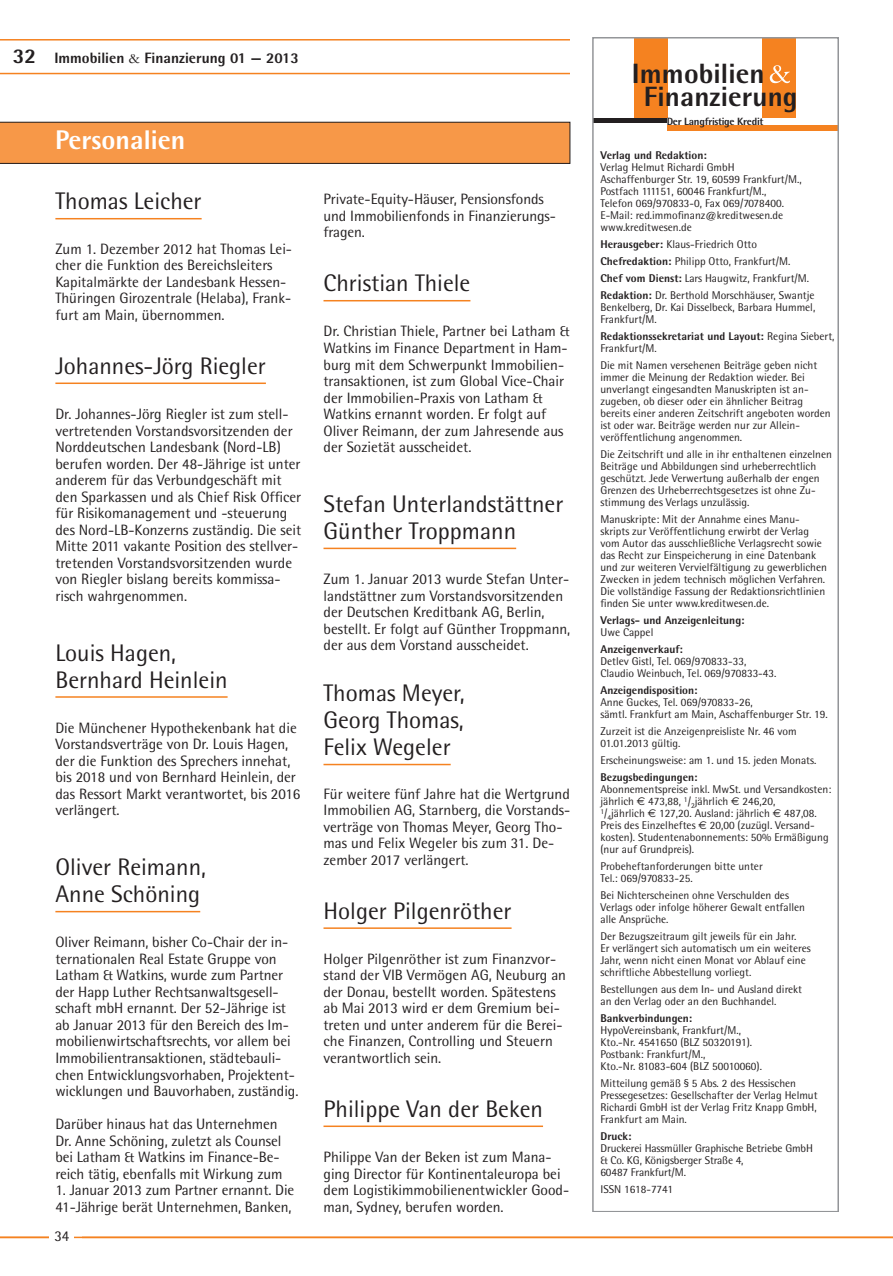
<style>
.page{position:relative;width:893px;height:1276px;background:#fff}
.page>*{position:absolute;margin:0;border:0;box-sizing:border-box;transform-origin:0 0}
.t1{font:800 27.9px/23.1px "Rotis Semi Sans";letter-spacing:.005em;color:#231f20}
.t2{font:800 27px "Rotis Semi Sans";color:#fff}
.t3{font:24px/27px "Rotis Semi Sans";color:#231f20}
.t4{font:800 21px "Rotis Semi Sans";color:#231f20}
.t5{font:15px/16.5px "Rotis Semi Sans";color:#231f20}
.t6{font:800 15px "Rotis Semi Sans";color:#231f20}
.t7{font:11.25px/12px "Rotis Semi Sans";color:#231f20}
.t8{font:800 11.25px/12px "Rotis Semi Sans";color:#231f20}
.t9{font:800 10.5px "Rotis Semi Sans";letter-spacing:-.025em;color:#231f20}
.s1{font-family:"Garamond";font-weight:400}
.s2{font-weight:800}
.s3{font-weight:400}
.s4{font-family:"Euro Sans"}
</style>
<div class="page">
<hr style="left:0;top:1236px;width:892px;height:1px;background:#f58220">
<hr style="left:55px;top:218px;width:146px;height:1px;background:#f58220">
<hr style="left:55px;top:382px;width:211px;height:2px;background:#f58220">
<hr style="left:55px;top:696px;width:172px;height:1px;background:#f58220">
<hr style="left:55px;top:910px;width:145px;height:2px;background:#f58220">
<hr style="left:323px;top:300px;width:147px;height:1px;background:#f58220">
<hr style="left:323px;top:547px;width:193px;height:2px;background:#f58220">
<hr style="left:323px;top:763px;width:127px;height:2px;background:#f58220">
<hr style="left:323px;top:927px;width:188px;height:1px;background:#f58220">
<hr style="left:323px;top:1125px;width:220px;height:1px;background:#f58220">
<svg style="left:0;top:122px;width:570px;height:42px"></svg>
<div style="left:634px;top:39px;width:33px;height:79px;background:#f58220"></div>
<div style="left:762px;top:39px;width:33px;height:79px;background:#f58220"></div>
<svg style="left:0;top:39px;width:839px;height:44px"></svg>
<hr style="left:593px;top:118px;width:74px;height:4px;background:#231f20">
<div style="left:667px;top:125px;width:171px;height:5px;background:#f58220"></div>
<div style="left:592px;top:37px;width:246px;height:1174px;border:2px solid #939598"></div>
<div style="left:50px;top:1221px;width:24px;height:30px;background:#fff"></div>
<h3 class="t4" style="left:13px;top:43px;width:25px">32</h3>
<h3 class="t6" style="left:54px;top:49px;width:246px">Immobilien <span class="s1">&amp;</span> Finanzierung 01 — 2013</h3>
<h2 class="t2" style="left:55px;top:123px;width:132px">Personalien</h2>
<h3 class="t3" style="left:55px;top:187px;width:148px">Thomas Leicher</h3>
<h3 class="t5" style="left:55px;top:240px;width:238px">Zum 1. Dezember 2012 hat Thomas Lei&shy;cher die Funktion des Bereichsleiters Kapitalmärkte der Landesbank Hessen-Thüringen Girozentrale (Helaba), Frank&shy;furt am Main, übernommen.</h3>
<h3 class="t3" style="left:55px;top:352px;width:212px">Johannes-Jörg Riegler</h3>
<p class="t5" style="left:55px;top:405px;width:247px">Dr. Johannes-Jörg Riegler ist zum stell&shy;vertretenden Vorstandsvorsitzenden der Norddeutschen Landesbank (Nord-LB) berufen worden. Der 48-Jährige ist unter anderem für das Verbundgeschäft mit den Sparkassen und als Chief Risk Officer für Risikomanagement und -steuerung des Nord-LB-Konzerns zuständig. Die seit Mitte 2011 vakante Position des stellver&shy;tretenden Vorstandsvorsitzenden wurde von Riegler bislang bereits kommissa&shy;risch wahrgenommen.</p>
<h3 class="t3" style="left:55px;top:638px;width:174px">Louis Hagen,<br>Bernhard Heinlein</h3>
<h3 class="t5" style="left:55px;top:719px;width:246px">Die Münchener Hypothekenbank hat die Vorstandsverträge von Dr. Louis Hagen, der die Funktion des Sprechers innehat, bis 2018 und von Bernhard Heinlein, der das Ressort Markt verantwortet, bis 2016 verlängert.</h3>
<h3 class="t3" style="left:55px;top:853px;width:152px">Oliver Reimann,<br>Anne Schöning</h3>
<p class="t5" style="left:55px;top:933px;width:244px">Oliver Reimann, bisher Co-Chair der in&shy;ternationalen Real Estate Gruppe von Latham &amp; Watkins, wurde zum Partner der Happ Luther Rechtsanwaltsgesell&shy;schaft mbH ernannt. Der 52-Jährige ist ab Januar 2013 für den Bereich des Im&shy;mobilienwirtschaftsrechts, vor allem bei Immobilientransaktionen, städtebauli&shy;chen Entwicklungsvorhaben, Projektent&shy;wicklungen und Bauvorhaben, zuständig.</p>
<h3 class="t5" style="left:55px;top:1115px;width:228px">Darüber hinaus hat das Unternehmen Dr. Anne Schöning, zuletzt als Counsel bei Latham &amp; Watkins im Finance-Be&shy;reich tätig, ebenfalls mit Wirkung zum</h3>
<h3 class="t5" style="left:55px;top:1181px;width:240px">1. Januar 2013 zum Partner ernannt. Die<br>41-Jährige berät Unternehmen, Banken,</h3>
<h3 class="t5" style="left:54px;top:1227px;width:17px">34</h3>
<h3 class="t5" style="left:54px;top:1230px;width:23px">xxxxx</h3>
<h3 class="t5" style="left:323px;top:191px;width:234px">Private-Equity-Häuser, Pensionsfonds und Immobilienfonds in Finanzierungs&shy;fragen.</h3>
<h3 class="t3" style="left:323px;top:269px;width:148px">Christian Thiele</h3>
<p class="t5" style="left:323px;top:323px;width:247px">Dr. Christian Thiele, Partner bei Latham &amp; Watkins im Finance Department in Ham&shy;burg mit dem Schwerpunkt Immobilien&shy;transaktionen, ist zum Global Vice-Chair der Immobilien-Praxis von Latham &amp; Watkins ernannt worden. Er folgt auf Oliver Reimann, der zum Jahresende aus der Sozietät ausscheidet.</p>
<h3 class="t3" style="left:323px;top:490px;width:241px">Stefan Unterlandstättner<br>Günther Troppmann</h3>
<h3 class="t5" style="left:323px;top:570px;width:248px">Zum 1. Januar 2013 wurde Stefan Unter&shy;landstättner zum Vorstandsvorsitzenden der Deutschen Kreditbank AG, Berlin, bestellt. Er folgt auf Günther Troppmann, der aus dem Vorstand ausscheidet.</h3>
<h3 class="t3" style="left:323px;top:679px;width:143px;text-align:justify">Thomas Meyer, Georg Thomas, Felix Wegeler</h3>
<h3 class="t5" style="left:323px;top:785px;width:248px">Für weitere fünf Jahre hat die Wertgrund Immobilien AG, Starnberg, die Vorstands&shy;verträge von Thomas Meyer, Georg Tho&shy;mas und Felix Wegeler bis zum 31. De&shy;zember 2017 verlängert.</h3>
<h3 class="t3" style="left:323px;top:896px;width:189px">Holger Pilgenröther</h3>
<p class="t5" style="left:323px;top:950px;width:244px">Holger Pilgenröther ist zum Finanzvor&shy;stand der VIB Vermögen AG, Neuburg an der Donau, bestellt worden. Spätestens ab Mai 2013 wird er dem Gremium bei&shy;treten und unter anderem für die Berei&shy;che Finanzen, Controlling und Steuern verantwortlich sein.</p>
<h3 class="t3" style="left:323px;top:1094px;width:221px">Philippe Van der Beken</h3>
<h3 class="t5" style="left:323px;top:1148px;width:247px">Philippe Van der Beken ist zum Mana&shy;ging Director für Kontinentaleuropa bei dem Logistikimmobilienentwickler Good&shy;man, Sydney, berufen worden.</h3>
<h1 class="t1" style="left:643px;top:61px;width:155px;text-indent:-12px">Immobilien<br>Finanzierung</h1>
<p class="t9" style="left:666px;top:115px;width:98px">Der Langfristige Kredit</p>
<p class="t8" style="left:600px;top:149px;width:108px">Verlag und Redaktion:</p>
<p class="t7" style="left:600px;top:161px;width:203px">Verlag Helmut Richardi GmbH Aschaffenburger Str. 19, 60599 Frankfurt/M., Postfach 111151, 60046 Frankfurt/M., Telefon 069/970833-0, Fax 069/7078400.<br>E-Mail: red.immofinanz@kreditwesen.de www.kreditwesen.de</p>
<p class="t7" style="left:600px;top:236px;width:215px;line-height:17px"><span class="s2">Herausgeber:</span> Klaus-Friedrich Otto <span class="s2">Chefredaktion:</span> Philipp Otto, Frankfurt/M.<br><span class="s2">Chef vom Dienst:</span> Lars Haugwitz, Frankfurt/M.<br><span class="s2">Redaktion:</span> Dr. Berthold Morschhäuser, Swantje</p>
<p class="t7" style="left:600px;top:301px;width:216px">Benkelberg, Dr. Kai Disselbeck, Barbara Hummel,<br>Frankfurt/M.</p>
<p class="t8" style="left:600px;top:330px;width:235px">Redaktionssekretariat und Layout: <span class="s3">Regina Siebert,<br>Frankfurt/M.</span></p>
<p class="t7" style="left:600px;top:359px;width:232px">Die mit Namen versehenen Beiträge geben nicht immer die Meinung der Redaktion wieder. Bei unverlangt eingesandten Manuskripten ist an&shy;zugeben, ob dieser oder ein ähnlicher Beitrag bereits einer anderen Zeitschrift angeboten worden ist oder war. Beiträge werden nur zur Allein&shy;veröffentlichung angenommen.</p>
<p class="t7" style="left:600px;top:448px;width:233px">Die Zeitschrift und alle in ihr enthaltenen einzelnen Beiträge und Abbildungen sind urheberrechtlich geschützt. Jede Verwertung außerhalb der engen Grenzen des Urheberrechtsgesetzes ist ohne Zu&shy;stimmung des Verlags unzulässig.</p>
<p class="t7" style="left:600px;top:513px;width:228px">Manuskripte: Mit der Annahme eines Manu&shy;skripts zur Veröffentlichung erwirbt der Verlag vom Autor das ausschließliche Verlagsrecht sowie das Recht zur Einspeicherung in eine Datenbank und zur weiteren Vervielfältigung zu gewerblichen Zwecken in jedem technisch möglichen Verfahren.<br>Die vollständige Fassung der Redaktionsrichtlinien finden Sie unter www.kreditwesen.de.</p>
<p class="t8" style="left:600px;top:614px;width:145px">Verlags- und Anzeigenleitung:</p>
<p class="t7" style="left:600px;top:626px;width:54px">Uwe Cappel</p>
<p class="t8" style="left:600px;top:643px;width:84px">Anzeigenverkauf:</p>
<p class="t7" style="left:600px;top:655px;width:177px">Detlev Gistl, Tel. 069/970833-33,<br>Claudio Weinbuch, Tel. 069/970833-43.</p>
<p class="t8" style="left:600px;top:684px;width:99px">Anzeigendisposition:</p>
<p class="t7" style="left:600px;top:696px;width:229px">Anne Guckes, Tel. 069/970833-26,<br>sämtl. Frankfurt am Main, Aschaffenburger Str. 19.</p>
<p class="t7" style="left:600px;top:725px;width:198px">Zurzeit ist die Anzeigenpreisliste Nr. 46 vom<br>01.01.2013 gültig.</p>
<p class="t7" style="left:600px;top:754px;width:217px">Erscheinungsweise: am 1. und 15. jeden Monats.</p>
<p class="t8" style="left:600px;top:771px;width:99px">Bezugsbedingungen:</p>
<p class="t7" style="left:600px;top:783px;width:232px">Abonnementspreise inkl. MwSt. und Versandkosten: jährlich <span class="s4">€</span> 473,88, <sup>1</sup>/<sub>2</sub>jährlich <span class="s4">€</span> 246,20,<br><sup>1</sup>/<sub>4</sub>jährlich <span class="s4">€</span> 127,20. Ausland: jährlich <span class="s4">€</span> 487,08.<br>Preis des Einzelheftes <span class="s4">€</span> 20,00 (zuzügl. Versand&shy;kosten). Studentenabonnements: 50% Ermäßigung (nur auf Grundpreis).</p>
<p class="t7" style="left:600px;top:859px;width:164px">Probeheftanforderungen bitte unter<br>Tel.: 069/970833-25.</p>
<p class="t7" style="left:600px;top:888px;width:206px">Bei Nichterscheinen ohne Verschulden des<br>Verlags oder infolge höherer Gewalt entfallen alle Ansprüche.</p>
<p class="t7" style="left:600px;top:929px;width:212px">Der Bezugszeitraum gilt jeweils für ein Jahr.<br>Er verlängert sich automatisch um ein weiteres Jahr, wenn nicht einen Monat vor Ablauf eine schriftliche Abbestellung vorliegt.</p>
<p class="t7" style="left:600px;top:982px;width:203px">Bestellungen aus dem In- und Ausland direkt an den Verlag oder an den Buchhandel.</p>
<p class="t8" style="left:600px;top:1011px;width:93px">Bankverbindungen:</p>
<p class="t7" style="left:600px;top:1023px;width:163px">HypoVereinsbank, Frankfurt/M.,<br>Kto.-Nr. 4541650 (BLZ 50320191).<br>Postbank: Frankfurt/M.,<br>Kto.-Nr. 81083-604 (BLZ 50010060).</p>
<p class="t7" style="left:600px;top:1076px;width:219px">Mitteilung gemäß § 5 Abs. 2 des Hessischen Pressegesetzes: Gesellschafter der Verlag Helmut Richardi GmbH ist der Verlag Fritz Knapp GmbH, Frankfurt am Main.</p>
<p class="t8" style="left:600px;top:1129px;width:33px">Druck:</p>
<p class="t7" style="left:600px;top:1141px;width:214px">Druckerei Hassmüller Graphische Betriebe GmbH &amp; Co. KG, Königsberger Straße 4,<br>60487 Frankfurt/M.</p>
<p class="t7" style="left:600px;top:1182px;width:74px">ISSN 1618-7741</p>
</div>
